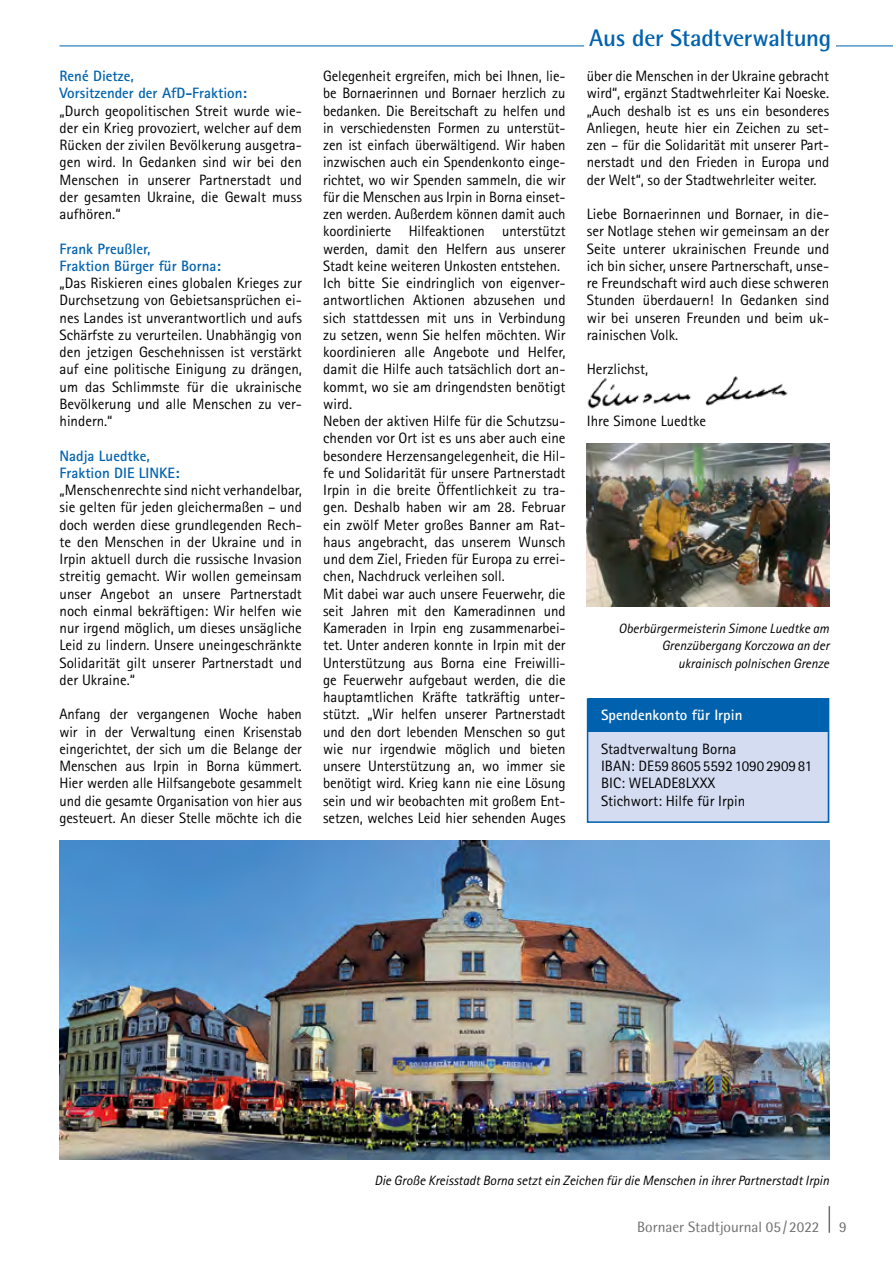
<style>
.page{position:relative;width:893px;height:1263px;background:#fff}
.page>*{position:absolute;margin:0;border:0;box-sizing:border-box;transform-origin:0 0}
.t1{font:700 24px "Rotis Semi Sans";letter-spacing:-.01em;color:#0062ae}
.t2{font:15px/17.2px "Rotis Sans Serif";letter-spacing:-.005em;color:#000;text-align:justify}
.t3{font:700 15px/17.2px "Rotis Sans Serif";color:#0062ae}
.t4{font:15px "Rotis Semi Sans";color:#6e6e6e}
.t5{font:700 15px "Rotis Sans Serif";color:#fff}
.t6{font:italic 13.5px/17.2px "Rotis Sans Serif";color:#000;text-align:right}
</style>
<div class="page">
<svg style="left:829px;top:1206px;width:1px;height:27px"></svg>
<hr style="left:60px;top:46px;width:833px;height:1px;background:#0062ae">
<div style="left:584px;top:28px;width:252px;height:24px;background:#fff"></div>
<img style="left:587px;top:376px;width:201px;height:33px">
<img style="left:60px;top:840px;width:769px;height:319px">
<img style="left:587px;top:443px;width:242px;height:163px">
<div style="left:587px;top:698px;width:242px;height:125px;background:#d3dcf1"></div>
<div style="left:588px;top:698px;width:241px;height:34px;background:#0062ae"></div>
<div style="left:587px;top:698px;width:242px;height:125px;border:2px solid #0062ae"></div>
<p class="t3" style="left:60px;top:67px;width:189px">René Dietze,<br>Vorsitzender der AfD-Fraktion:</p>
<p class="t2" style="left:60px;top:102px;width:244px">„Durch geopolitischen Streit wurde wie&shy;der ein Krieg provoziert, welcher auf dem Rücken der zivilen Bevölkerung ausgetra&shy;gen wird. In Gedanken sind wir bei den Menschen in unserer Partnerstadt und der gesamten Ukraine, die Gewalt muss aufhören.“</p>
<p class="t3" style="left:60px;top:240px;width:163px">Frank Preußler,<br>Fraktion Bürger für Borna:</p>
<p class="t2" style="left:60px;top:274px;width:244px">„Das Riskieren eines globalen Krieges zur Durchsetzung von Gebietsansprüchen ei&shy;nes Landes ist unverantwortlich und aufs Schärfste zu verurteilen. Unabhängig von den jetzigen Geschehnissen ist verstärkt auf eine politische Einigung zu drängen, um das Schlimmste für die ukrainische Bevölkerung und alle Menschen zu ver&shy;hindern.“</p>
<p class="t3" style="left:60px;top:447px;width:121px">Nadja Luedtke,<br>Fraktion DIE LINKE:</p>
<p class="t2" style="left:60px;top:481px;width:244px">„Menschenrechte sind nicht verhandelbar, sie gelten für jeden gleichermaßen – und doch werden diese grundlegenden Rech&shy;te den Menschen in der Ukraine und in Irpin aktuell durch die russische Invasion streitig gemacht. Wir wollen gemeinsam unser Angebot an unsere Partnerstadt noch einmal bekräftigen: Wir helfen wie nur irgend möglich, um dieses unsägliche Leid zu lindern. Unsere uneingeschränkte Solidarität gilt unserer Partnerstadt und der Ukraine.“</p>
<p class="t2" style="left:60px;top:705px;width:244px">Anfang der vergangenen Woche haben wir in der Verwaltung einen Krisenstab eingerichtet, der sich um die Belange der Menschen aus Irpin in Borna kümmert.<br>Hier werden alle Hilfsangebote gesammelt und die gesamte Organisation von hier aus gesteuert. An dieser Stelle möchte ich die</p>
<h1 class="t1" style="left:589px;top:23px;width:244px">Aus der Stadtverwaltung</h1>
<p class="t2" style="left:323px;top:67px;width:244px;text-align:left">Gelegenheit ergreifen, mich bei Ihnen, lie&shy;be Bornaerinnen und Bornaer herzlich zu bedanken. Die Bereitschaft zu helfen und in verschiedensten Formen zu unterstüt&shy;zen ist einfach überwältigend. Wir haben inzwischen auch ein Spendenkonto einge&shy;richtet, wo wir Spenden sammeln, die wir für die Menschen aus Irpin in Borna einset&shy;zen werden. Außerdem können damit auch koordinierte Hilfeaktionen unterstützt werden, damit den Helfern aus unserer Stadt keine weiteren Unkosten entstehen.<br>Ich bitte Sie eindringlich von eigenver&shy;antwortlichen Aktionen abzusehen und sich stattdessen mit uns in Verbindung zu setzen, wenn Sie helfen möchten. Wir koordinieren alle Angebote und Helfer, damit die Hilfe auch tatsächlich dort an&shy;kommt, wo sie am dringendsten benötigt wird.<br>Neben der aktiven Hilfe für die Schutzsu&shy;chenden vor Ort ist es uns aber auch eine besondere Herzensangelegenheit, die Hil&shy;fe und Solidarität für unsere Partnerstadt Irpin in die breite Öffentlichkeit zu tra&shy;gen. Deshalb haben wir am 28. Februar ein zwölf Meter großes Banner am Rat&shy;haus angebracht, das unserem Wunsch und dem Ziel, Frieden für Europa zu errei&shy;chen, Nachdruck verleihen soll.<br>Mit dabei war auch unsere Feuerwehr, die seit Jahren mit den Kameradinnen und Kameraden in Irpin eng zusammenarbei&shy;tet. Unter anderen konnte in Irpin mit der Unterstützung aus Borna eine Freiwilli&shy;ge Feuerwehr aufgebaut werden, die die hauptamtlichen Kräfte tatkräftig unter&shy;stützt. „Wir helfen unserer Partnerstadt und den dort lebenden Menschen so gut wie nur irgendwie möglich und bieten unsere Unterstützung an, wo immer sie benötigt wird. Krieg kann nie eine Lösung sein und wir beobachten mit großem Ent&shy;setzen, welches Leid hier sehenden Auges</p>
<p class="t2" style="left:587px;top:67px;width:244px">über die Menschen in der Ukraine gebracht wird“, ergänzt Stadtwehrleiter Kai Noeske. „Auch deshalb ist es uns ein besonderes Anliegen, heute hier ein Zeichen zu set&shy;zen – für die Solidarität mit unserer Part&shy;nerstadt und den Frieden in Europa und der Welt“, so der Stadtwehrleiter weiter.</p>
<p class="t2" style="left:587px;top:205px;width:244px">Liebe Bornaerinnen und Bornaer, in die&shy;ser Notlage stehen wir gemeinsam an der Seite unterer ukrainischen Freunde und ich bin sicher, unsere Partnerschaft, unse&shy;re Freundschaft wird auch diese schweren Stunden überdauern! In Gedanken sind wir bei unseren Freunden und beim uk&shy;rainischen Volk.</p>
<p class="t2" style="left:587px;top:360px;width:63px">Herzlichst,</p>
<p class="t2" style="left:587px;top:412px;width:121px">Ihre Simone Luedtke</p>
<p class="t6" style="left:619px;top:620px;width:212px">Oberbürgermeisterin Simone Luedtke am<br>Grenzübergang Korczowa an der ukrainisch polnischen Grenze</p>
<p class="t5" style="left:601px;top:706px;width:143px">Spendenkonto für Irpin</p>
<p class="t2" style="left:601px;top:740px;width:213px;text-align:left">Stadtverwaltung Borna<br>IBAN: DE59 8605 5592 1090290981<br>BIC: WELADE8LXXX<br>Stichwort: Hilfe für Irpin</p>
<p class="t6" style="left:374px;top:1172px;width:456px">Die Große Kreisstadt Borna setzt ein Zeichen für die Menschen in ihrer Partnerstadt Irpin</p>
<p class="t4" style="left:637px;top:1218px;width:184px">Bornaer Stadtjournal 05/2022</p>
<p class="t4" style="left:839px;top:1218px;width:9px">9</p>
</div>
